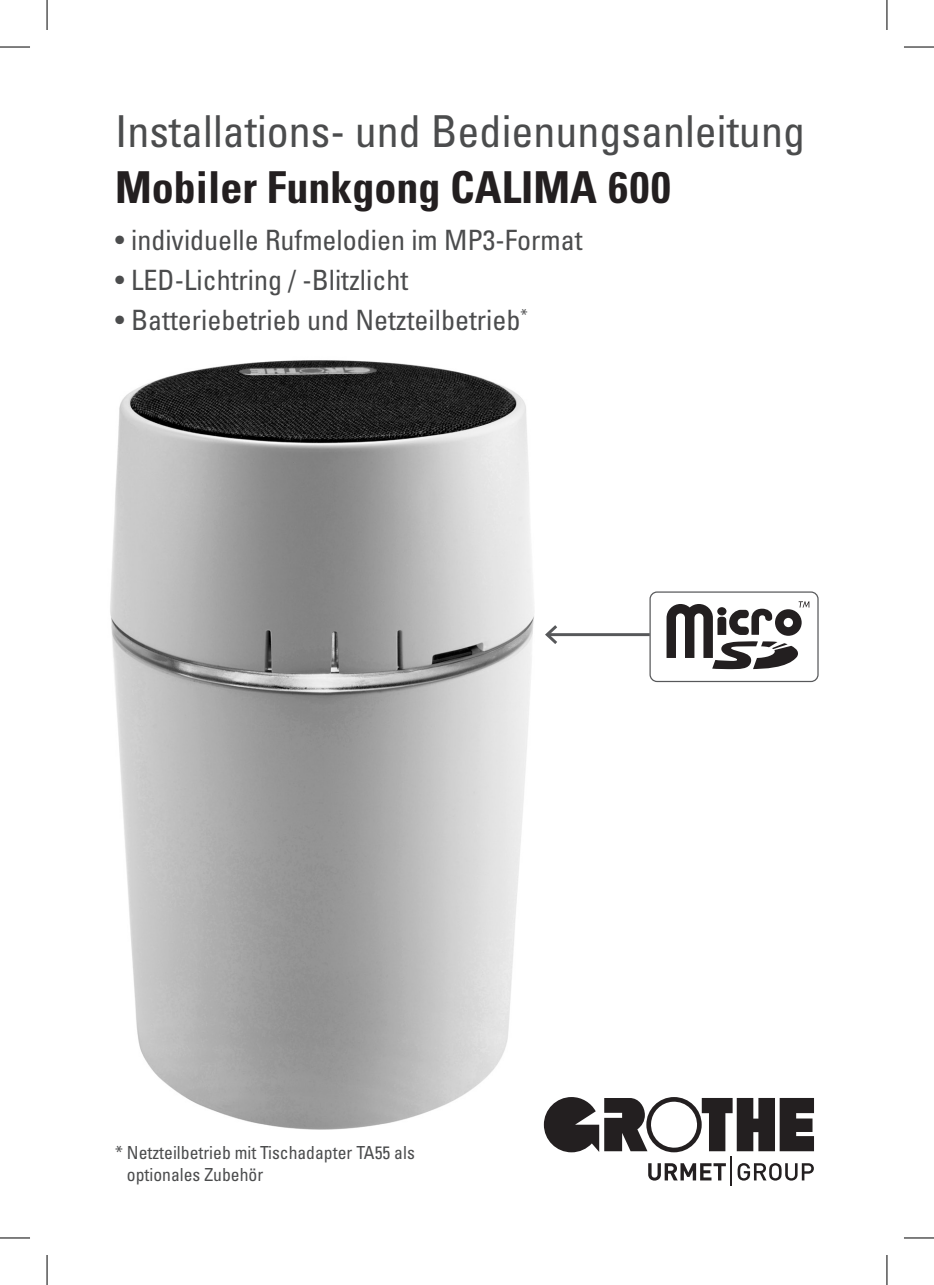
<style>
.page{position:relative;width:934px;height:1285px;background:#fff}
.page>*{position:absolute;margin:0;border:0;box-sizing:border-box;transform-origin:0 0}
.t1{font:condensed 44px "Univers LT Std";color:#4b4c4d}
.t2{font:700 condensed 44px "Univers LT Std";color:#231f20}
.t3{font:condensed 28px "Univers LT Std";color:#4b4c4d}
.t4{font:condensed 18px/22px "Univers LT Std";color:#4b4c4d}
</style>
<div class="page">
<img style="left:110px;top:360px;width:424px;height:770px">
<svg style="left:543px;top:1097px;width:270px;height:88px"></svg>
<div style="left:649px;top:591px;width:169px;height:91px;border:1px solid #57585a;border-radius:7px"></div>
<hr style="left:547px;top:633px;width:102px;height:3px;background:#57585a">
<svg style="left:545px;top:625px;width:15px;height:19px"></svg>
<svg style="left:666px;top:601px;width:143px;height:68px"></svg>
<hr style="left:0;top:47px;width:30px;height:1px;background:#000">
<hr style="left:903px;top:47px;width:30px;height:1px;background:#000">
<hr style="left:0;top:1237px;width:30px;height:1px;background:#000">
<hr style="left:903px;top:1237px;width:30px;height:1px;background:#000">
<hr style="left:47px;top:0;width:1px;height:30px;background:#000">
<hr style="left:47px;top:1255px;width:1px;height:30px;background:#000">
<hr style="left:886px;top:0;width:1px;height:30px;background:#000">
<hr style="left:886px;top:1255px;width:1px;height:30px;background:#000">
<h1 class="t1" style="left:115px;top:103px;width:691px">Installations- und Bedienungsanleitung</h1>
<h1 class="t2" style="left:115px;top:160px;width:557px">Mobiler Funkgong CALIMA 600</h1>
<p class="t3" style="left:115px;top:222px;width:468px">• individuelle Rufmelodien im MP3-Format</p>
<p class="t3" style="left:115px;top:262px;width:294px">• LED-Lichtring / -Blitzlicht</p>
<p class="t3" style="left:115px;top:302px;width:414px">• Batteriebetrieb und Netzteilbetrieb<sup>*</sup></p>
<p class="t4" style="left:127px;top:1141px;width:289px;text-indent:-12px">* Netzteilbetrieb mit Tischadapter TA55 als optionales Zubehör</p>
</div>
